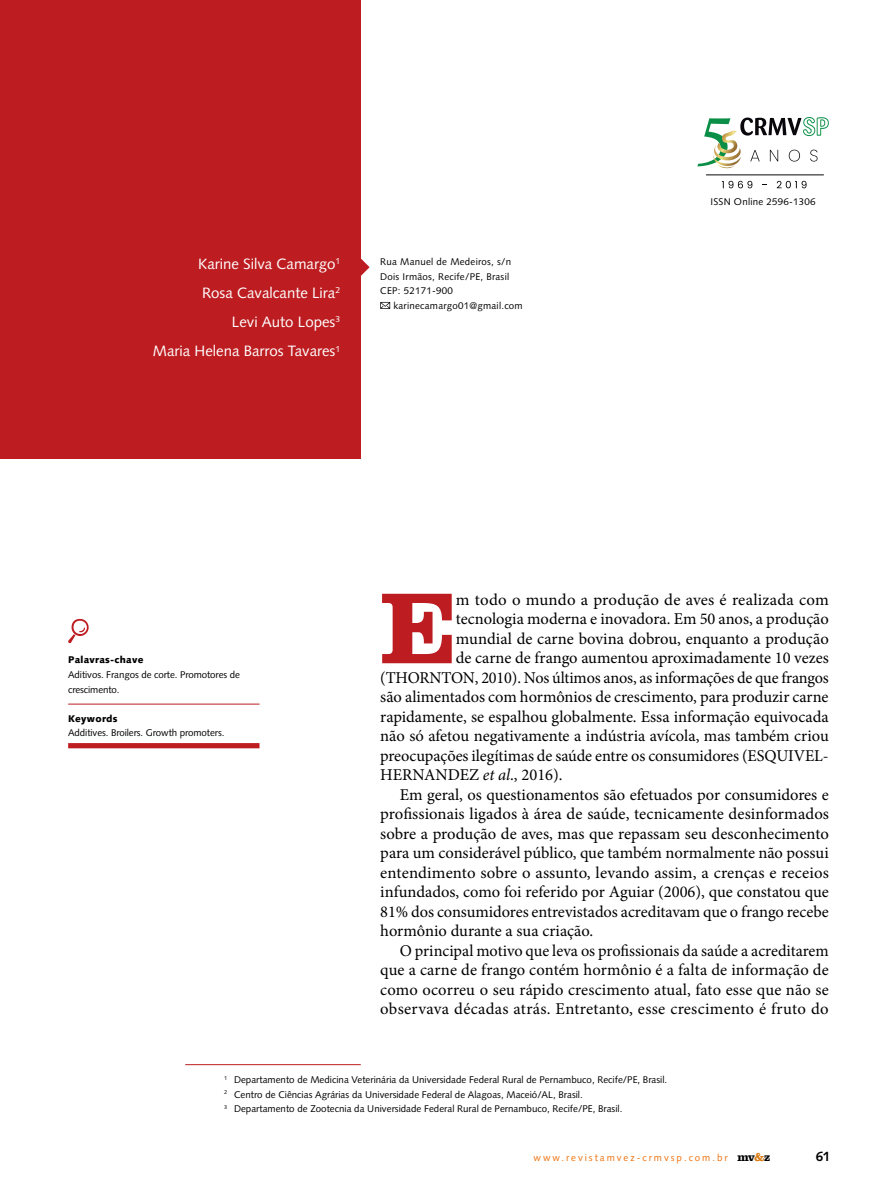
<style>
.page{position:relative;width:893px;height:1191px;background:#fff}
.page>*{position:absolute;margin:0;border:0;box-sizing:border-box;transform-origin:0 0}
.t1{font:700 104.7px "Clarendon LT Std";color:#bd1d21}
.t2{font:16.5px "Minion Pro";color:#000}
.t3{font:15px/29.2px "Syntax LT Std";color:#fff;text-align:right}
.t4{font:700 13.5px "Syntax LT Std";color:#000}
.t5{font:9.75px/14.7px "Syntax LT Std";color:#000}
.t6{font:9.75px/14.7px "Syntax LT Std";letter-spacing:.025em;color:#000}
.t7{font:9.75px "Syntax LT Std";letter-spacing:.2em;color:#ee710c}
.t8{font:900 9.75px "Syntax LT Std";letter-spacing:.025em;color:#000}
.s1{font-style:italic}
.s2{font-family:"Clarendon LT Std";font-weight:700;font-size:12px;color:#000}
.s3{font-family:"Clarendon LT Std";font-weight:700;font-size:12px;color:#d97b14}
</style>
<div class="page">
<hr style="left:68px;top:704px;width:192px;height:1px;background:#bd1d21">
<div style="left:68px;top:743px;width:192px;height:5px;background:#bd1d21"></div>
<svg style="left:68px;top:619px;width:21px;height:24px"></svg>
<svg style="left:361px;top:258px;width:9px;height:18px"></svg>
<div style="left:0;top:0;width:361px;height:458px;background:#bd1d21"></div>
<hr style="left:185px;top:1064px;width:176px;height:1px;background:#bd1d21">
<svg style="left:380px;top:302px;width:10px;height:7px"></svg>
<svg style="left:722px;top:181px;width:30px;height:7px"></svg>
<svg style="left:777px;top:181px;width:29px;height:7px"></svg>
<svg style="left:697px;top:117px;width:132px;height:51px"></svg>
<hr style="left:706px;top:174px;width:118px;height:1px;background:#09070b">
<p class="t3" style="left:153px;top:249px;width:189px">Karine Silva Camargo<sup>1<br></sup>Rosa Cavalcante Lira<sup>2<br></sup>Levi Auto Lopes<sup>3<br></sup>Maria Helena Barros Tavares<sup>1</sup></p>
<p class="t6" style="left:380px;top:254px;width:132px">Rua Manuel de Medeiros, s/n<br>Dois Irmãos, Recife/PE, Brasil<br>CEP: 52171-900</p>
<p class="t6" style="left:393px;top:298px;width:131px">karinecamargo01@gmail.com</p>
<p class="t6" style="left:710px;top:194px;width:107px">ISSN Online 2596-1306</p>
<p class="t8" style="left:68px;top:654px;width:77px">Palavras-chave</p>
<p class="t5" style="left:68px;top:667px;width:173px">Aditivos. Frangos de corte. Promotores de crescimento.</p>
<p class="t8" style="left:68px;top:712px;width:51px">Keywords</p>
<p class="t5" style="left:68px;top:725px;width:158px">Additives. Broilers. Growth promoters.</p>
<h1 class="t1" style="left:380px;top:565px;width:77px">E</h1>
<p class="t2" style="left:456px;top:588px;width:374px">m todo o mundo a produção de aves é realizada com</p>
<p class="t2" style="left:456px;top:608px;width:374px">tecnologia moderna e inovadora. Em 50 anos, a produção</p>
<p class="t2" style="left:456px;top:627px;width:374px">mundial de carne bovina dobrou, enquanto a produção</p>
<p class="t2" style="left:456px;top:647px;width:374px">de carne de frango aumentou aproximadamente 10 vezes</p>
<p class="t2" style="left:380px;top:666px;width:450px">(THORNTON, 2010). Nos últimos anos, as informações de que frangos</p>
<p class="t2" style="left:380px;top:686px;width:450px">são alimentados com hormônios de crescimento, para produzir carne</p>
<p class="t2" style="left:380px;top:705px;width:450px">rapidamente, se espalhou globalmente. Essa informação equivocada</p>
<p class="t2" style="left:380px;top:725px;width:450px">não só afetou negativamente a indústria avícola, mas também criou</p>
<p class="t2" style="left:380px;top:744px;width:450px">preocupações ilegítimas de saúde entre os consumidores (ESQUIVEL-</p>
<p class="t2" style="left:380px;top:764px;width:184px">HERNANDEZ <span class="s1">et al</span>., 2016).</p>
<p class="t2" style="left:400px;top:783px;width:431px">Em geral, os questionamentos são efetuados por consumidores e</p>
<p class="t2" style="left:380px;top:803px;width:450px">profissionais ligados à área de saúde, tecnicamente desinformados</p>
<p class="t2" style="left:380px;top:822px;width:450px">sobre a produção de aves, mas que repassam seu desconhecimento</p>
<p class="t2" style="left:380px;top:842px;width:450px">para um considerável público, que também normalmente não possui</p>
<p class="t2" style="left:380px;top:861px;width:450px">entendimento sobre o assunto, levando assim, a crenças e receios</p>
<p class="t2" style="left:380px;top:881px;width:450px">infundados, como foi referido por Aguiar (2006), que constatou que</p>
<p class="t2" style="left:380px;top:900px;width:450px">81% dos consumidores entrevistados acreditavam que o frango recebe</p>
<p class="t2" style="left:380px;top:920px;width:214px">hormônio durante a sua criação.</p>
<p class="t2" style="left:400px;top:939px;width:431px">O principal motivo que leva os profissionais da saúde a acreditarem</p>
<p class="t2" style="left:380px;top:959px;width:450px">que a carne de frango contém hormônio é a falta de informação de</p>
<p class="t2" style="left:380px;top:978px;width:450px">como ocorreu o seu rápido crescimento atual, fato esse que não se</p>
<p class="t2" style="left:380px;top:998px;width:450px">observava décadas atrás. Entretanto, esse crescimento é fruto do</p>
<p class="t5" style="left:224px;top:1072px;width:445px"><sup>1</sup> Departamento de Medicina Veterinária da Universidade Federal Rural de Pernambuco, Recife/PE, Brasil.<br><sup>2</sup> Centro de Ciências Agrárias da Universidade Federal de Alagoas, Maceió/AL, Brasil.<br><sup>3</sup> Departamento de Zootecnia da Universidade Federal Rural de Pernambuco, Recife/PE, Brasil.</p>
<p class="t7" style="left:534px;top:1151px;width:238px">www.revistamvez-crmvsp.com.br <span class="s2">mv</span><span class="s3">&amp;</span><span class="s2">z</span></p>
<p class="t4" style="left:816px;top:1148px;width:16px">61</p>
</div>
